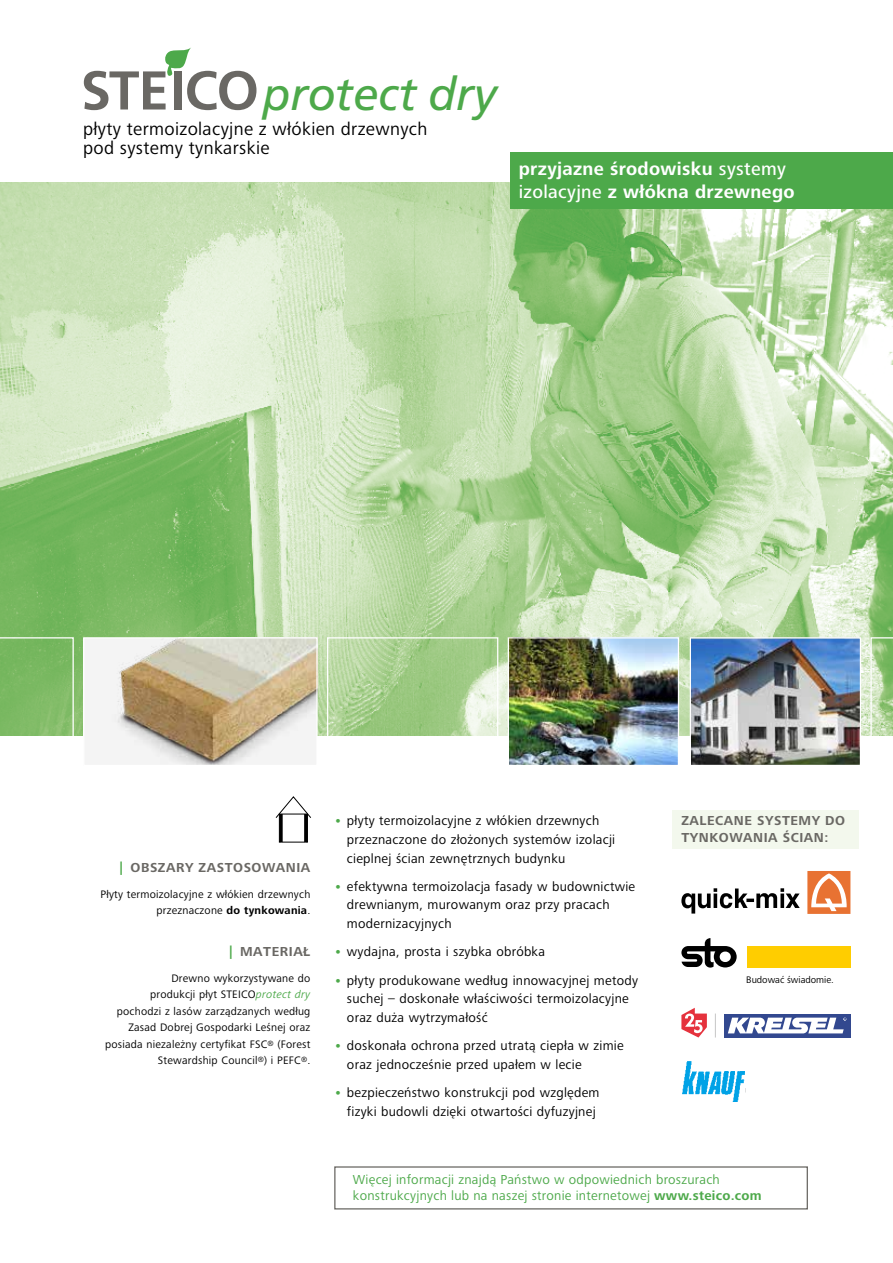
<style>
.page{position:relative;width:893px;height:1263px;background:#fff}
.page>*{position:absolute;margin:0;border:0;box-sizing:border-box;transform-origin:0 0}
.t1{font:italic 46.2px "Frutiger";letter-spacing:-.01em;color:#4da94a}
.t2{font:700 18.75px/22.5px "Frutiger Next LTW1 G";letter-spacing:.02em;color:#fff}
.t3{font:18.6px/19.5px "Frutiger Next LTW1 G";letter-spacing:.02em;color:#000}
.t4{font:13.5px/18.8px "Frutiger Next LTW1 G";letter-spacing:.02em;color:#000}
.t5{font:13.5px "Frutiger Next LTW1 G";letter-spacing:.02em;color:#4da94a}
._2_1_Copyhead_Margin{font:700 13.5px/16.5px "Frutiger Next LTW1 G";letter-spacing:.04em;color:#6a6864}
._2_0_Copy_Marginalie{font:11.25px/16.5px "Frutiger Next LTW1 G";letter-spacing:.02em;color:#000;text-align:right}
.t6{font:9.9px "Frutiger Next LTW1 G";color:#000}
.s1{font-weight:500}
.s2{color:#4da94a}
.s3{font-weight:700}
.s4{font-style:italic;color:#4da94a}
.s5{font-weight:700;color:#4da94a}
</style>
<div class="page">
<img style="left:0;top:183px;width:893px;height:553px">
<img style="left:85px;top:639px;width:231px;height:125px">
<div style="left:83px;top:637px;width:235px;height:129px;border:1px solid #fff"></div>
<div style="left:327px;top:637px;width:171px;height:129px;border:1px solid #fff"></div>
<svg style="left:0;top:637px;width:74px;height:99px;background:#80bb68"></svg>
<img style="left:510px;top:639px;width:167px;height:125px">
<div style="left:508px;top:637px;width:171px;height:129px;border:1px solid #fff"></div>
<img style="left:692px;top:639px;width:167px;height:125px">
<div style="left:690px;top:637px;width:171px;height:129px;border:1px solid #fff"></div>
<div style="left:279px;top:814px;width:29px;height:28px;border:1px solid #000"></div>
<svg style="left:275px;top:796px;width:36px;height:23px"></svg>
<svg style="left:279px;top:814px;width:4px;height:28px"></svg>
<hr style="left:304px;top:814px;width:3px;height:28px;background:#000">
<svg style="left:84px;top:47px;width:172px;height:63px"></svg>
<svg style="left:870px;top:637px;width:23px;height:99px;background:#aed39a"></svg>
<div style="left:334px;top:1166px;width:474px;height:43px;border:1px solid #6a6864"></div>
<div style="left:510px;top:153px;width:383px;height:56px;background:#4da94a"></div>
<img style="left:682px;top:1061px;width:63px;height:40px">
<div style="left:672px;top:810px;width:186px;height:38px;background:#f3f8ed"></div>
<svg style="left:715px;top:1013px;width:1px;height:24px"></svg>
<svg style="left:724px;top:1014px;width:126px;height:23px"></svg>
<svg style="left:728px;top:1018px;width:118px;height:15px"></svg>
<svg style="left:681px;top:1008px;width:26px;height:29px"></svg>
<svg style="left:681px;top:938px;width:56px;height:29px"></svg>
<div style="left:747px;top:946px;width:103px;height:21px;background:#ffcd00"></div>
<svg style="left:681px;top:888px;width:119px;height:25px"></svg>
<svg style="left:807px;top:871px;width:43px;height:43px"></svg>
<p class="t1" style="left:262px;top:67px;width:236px">protect dry</p>
<p class="t3" style="left:83px;top:120px;width:346px">płyty termoizolacyjne z włókien drzewnych pod systemy tynkarskie</p>
<p class="t2" style="left:519px;top:158px;width:277px">przyjazne środowisku <span class="s1">systemy izolacyjne</span> z włókna drzewnego</p>
<p class="_2_1_Copyhead_Margin" style="left:120px;top:860px;width:192px"><span class="s2">|</span> OBSZARY ZASTOSOWANIA</p>
<p class="_2_0_Copy_Marginalie" style="left:100px;top:886px;width:211px">Płyty termoizolacyjne z włókien drzewnych przeznaczone <span class="s3">do tynkowania</span>.</p>
<p class="_2_1_Copyhead_Margin" style="left:229px;top:944px;width:82px"><span class="s2">|</span> MATERIAŁ</p>
<p class="_2_0_Copy_Marginalie" style="left:105px;top:970px;width:207px">Drewno wykorzystywane do<br>produkcji płyt STEICO<span class="s4">protect dry </span>pochodzi z lasów zarządzanych według Zasad Dobrej Gospodarki Leśnej oraz posiada niezależny certyfikat FSC<sup>®</sup> (Forest Stewardship Council<sup>®</sup>) i PEFC<sup>®</sup>.</p>
<p class="t4" style="left:347px;top:812px;width:270px;text-indent:-13px"><span class="s5">•</span> płyty termoizolacyjne z włókien drzewnych przeznaczone do złożonych systemów izolacji cieplnej ścian zewnętrznych budynku</p>
<p class="t4" style="left:347px;top:877px;width:290px;text-indent:-13px"><span class="s5">•</span> efektywna termoizolacja fasady w budownictwie drewnianym, murowanym oraz przy pracach modernizacyjnych</p>
<p class="t4" style="left:334px;top:943px;width:212px"><span class="s5">•</span> wydajna, prosta i szybka obróbka</p>
<p class="t4" style="left:347px;top:971px;width:292px;text-indent:-13px"><span class="s5">•</span> płyty produkowane według innowacyjnej metody suchej – doskonałe właściwości termoizolacyjne oraz duża wytrzymałość</p>
<p class="t4" style="left:347px;top:1037px;width:278px;text-indent:-13px"><span class="s5">•</span> doskonała ochrona przed utratą ciepła w zimie oraz jednocześnie przed upałem w lecie</p>
<p class="t4" style="left:334px;top:1083px;width:267px;text-align:right"><span class="s5">•</span> bezpieczeństwo konstrukcji pod względem fizyki budowli dzięki otwartości dyfuzyjnej</p>
<p class="_2_1_Copyhead_Margin" style="left:681px;top:813px;width:165px">ZALECANE SYSTEMY DO<br>TYNKOWANIA ŚCIAN:</p>
<p class="t6" style="left:746px;top:974px;width:89px">Budować świadomie.</p>
<p class="t5" style="left:353px;top:1171px;width:368px">Więcej informacji znajdą Państwo w odpowiednich broszurach</p>
<p class="t5" style="left:353px;top:1188px;width:410px">konstrukcyjnych lub na naszej stronie internetowej <span class="s3">www.steico.com</span></p>
</div>
